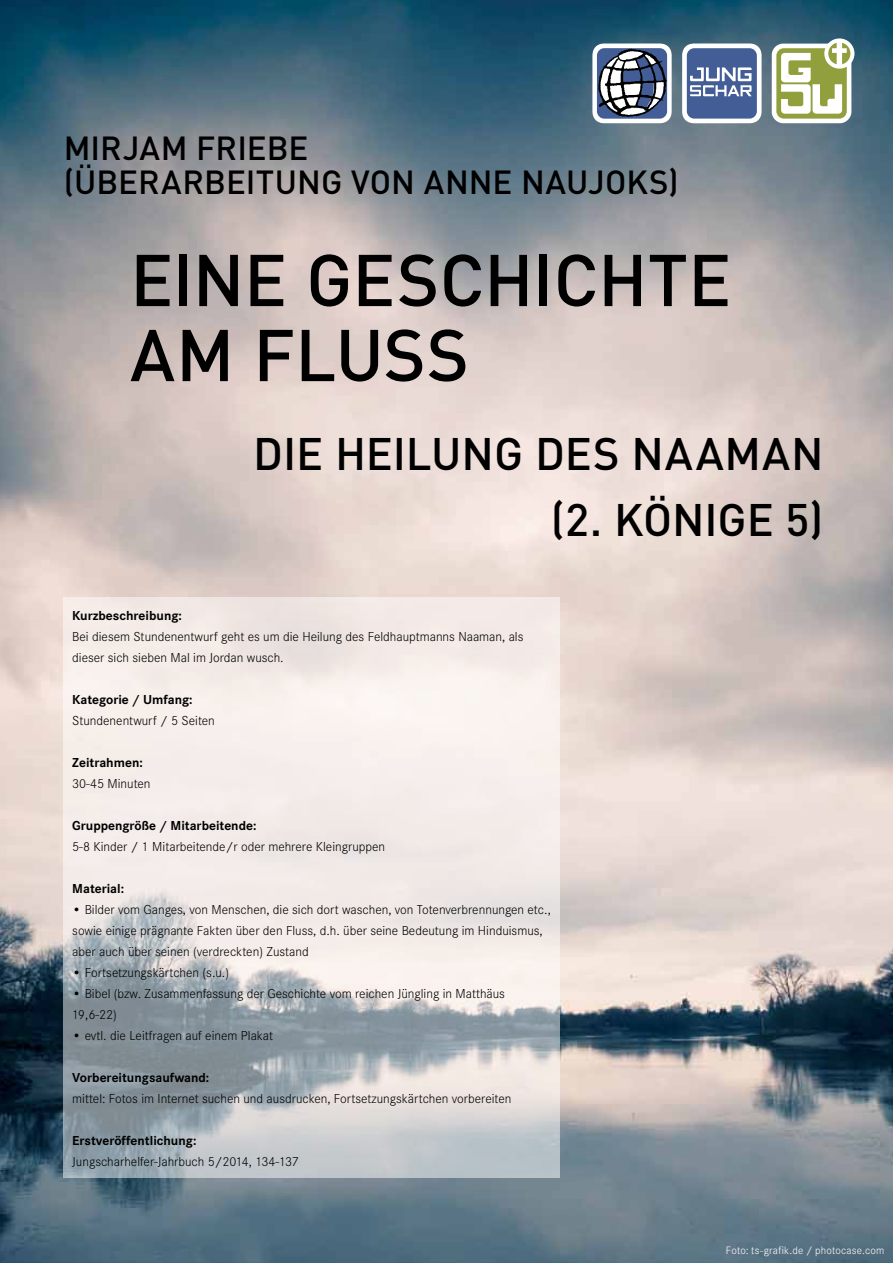
<style>
.page{position:relative;width:893px;height:1263px;background:#fff}
.page>*{position:absolute;margin:0;border:0;box-sizing:border-box;transform-origin:0 0}
.t1{font:500 72px/75px "DIN";letter-spacing:-.01em;color:#000}
.t2{font:500 45px/66px "DIN";color:#000;text-align:right}
.t3{font:500 33px/33px "DIN";letter-spacing:.005em;color:#000}
.t4{font:300 13.5px/21px "Corporate S";color:#000}
.t5{font:700 13.5px "Corporate S";color:#000}
.t6{font:300 10.5px "Corporate SBQ";letter-spacing:.02em;color:#fff}
</style>
<div class="page">
<img style="left:0;top:0;width:893px;height:1263px">
<svg style="left:64px;top:597px;width:496px;height:581px;background:#dad7d7"></svg>
<div style="left:824px;top:38px;width:30px;height:31px;background:#fff;border-radius:50%"></div>
<svg style="left:772px;top:41px;width:79px;height:82px"></svg>
<div style="left:682px;top:44px;width:80px;height:79px;background:#fff;border-radius:12px"></div>
<div style="left:687px;top:48px;width:70px;height:71px;background:#435e96;border-radius:7px"></div>
<svg style="left:690px;top:67px;width:62px;height:29px"></svg>
<div style="left:592px;top:44px;width:80px;height:79px;background:#fff;border-radius:12px"></div>
<img style="left:597px;top:49px;width:71px;height:70px">
<h3 class="t3" style="left:64px;top:131px;width:616px">M IRJAM FRIEBE<br>(ÜBERARBEITUNG VON ANNE NAUJOKS)</h3>
<h1 class="t1" style="left:130px;top:240px;width:592px">EINE GESCHICHTE<br>AM FLUSS</h1>
<h2 class="t2" style="left:253px;top:419px;width:572px">DIE HEILUNG DES NAAMAN (2. KÖNIGE 5)</h2>
<p class="t5" style="left:72px;top:607px;width:111px">Kurzbeschreibung:</p>
<p class="t4" style="left:72px;top:626px;width:453px">Bei diesem Stundenentwurf geht es um die Heilung des Feldhauptmanns Naaman, als dieser sich sieben Mal im Jordan wusch.</p>
<p class="t5" style="left:72px;top:691px;width:122px">Kategorie / Umfang:</p>
<p class="t4" style="left:72px;top:710px;width:144px">Stundenentwurf / 5 Seiten</p>
<p class="t5" style="left:72px;top:754px;width:72px">Zeitrahmen:</p>
<p class="t4" style="left:72px;top:773px;width:80px">30-45 Minuten</p>
<p class="t5" style="left:72px;top:817px;width:186px">Gruppengröße / Mitarbeitende:</p>
<p class="t4" style="left:72px;top:836px;width:314px">5-8 Kinder / 1 Mitarbeitende/r oder mehrere Kleingruppen</p>
<p class="t5" style="left:72px;top:880px;width:53px">Material:</p>
<p class="t4" style="left:72px;top:899px;width:480px">• Bilder vom Ganges, von Menschen, die sich dort waschen, von Totenverbrennungen etc., sowie einige prägnante Fakten über den Fluss, d.h. über seine Bedeutung im Hinduismus, aber auch über seinen (verdreckten) Zustand</p>
<p class="t4" style="left:72px;top:962px;width:158px">• Fortsetzungskärtchen (s.u.)</p>
<p class="t4" style="left:72px;top:983px;width:434px">• Bibel (bzw. Zusammenfassung der Geschichte vom reichen Jüngling in Matthäus<br>19,6-22)</p>
<p class="t4" style="left:72px;top:1025px;width:202px">• evtl. die Leitfragen auf einem Plakat</p>
<p class="t5" style="left:72px;top:1069px;width:139px">Vorbereitungsaufwand:</p>
<p class="t4" style="left:72px;top:1088px;width:441px">mittel: Fotos im Internet suchen und ausdrucken, Fortsetzungskärtchen vorbereiten</p>
<p class="t5" style="left:72px;top:1132px;width:126px">Erstveröffentlichung:</p>
<p class="t4" style="left:72px;top:1151px;width:228px">Jungscharhelfer-Jahrbuch 5/2014, 134-137</p>
<p class="t6" style="left:726px;top:1244px;width:160px">Foto: ts-grafik.de / photocase.com</p>
</div>
